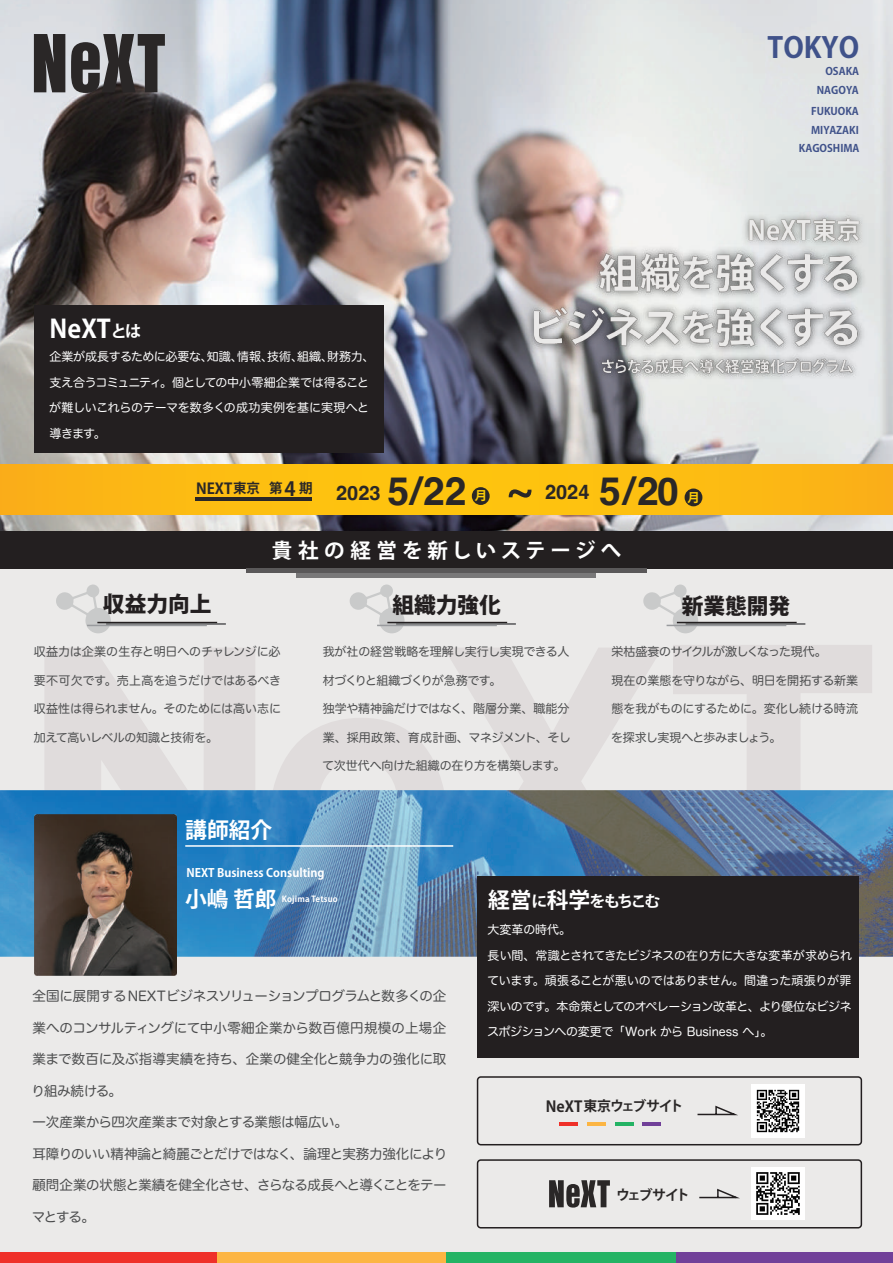
<style>
.page{position:relative;width:893px;height:1263px;background:#ebeae9}
.page>*{position:absolute;margin:0;border:0;box-sizing:border-box;transform-origin:0 0}
.t1{font:700 28.5px "Koz Go Pr 6 N";color:#40528a}
.t2{font:700 25.2px "Koz Go Pr 6 N";color:#fff}
.t3{font:800 21.75px "Koz Go Pr 6 N";color:#231f20}
.t4{font:700 21.75px "Koz Go Pr 6 N";color:#fff}
.t5{font:700 21.6px "Koz Go Pr 6 N";color:#fff}
.t6{font:700 20.55px "Koz Go Pr 6 N";letter-spacing:.24em;color:#fff}
.t7{font:700 19.95px "Helvetica";color:#2a2727}
.t8{font:700 15.75px "Koz Go Pr 6 N";letter-spacing:-.13em;color:#fff}
.t9{font:700 15px "Koz Go Pr 6 N";color:#2a2727}
.t10{font:700 13.95px "Koz Go Pr 6 N";letter-spacing:-.08em;color:#2a2727}
.t11{font:700 13.95px "Koz Go Pr 6 N";letter-spacing:-.125em;color:#2a2727}
.t12{font:13.5px "Hira Maru Pro W4";letter-spacing:-.02em;color:#4b4c4d}
.t13{font:13.5px "Hira Maru Pro W4";letter-spacing:-.04em;color:#4b4c4d}
.t14{font:13.5px "Hira Maru Pro W4";letter-spacing:.01em;color:#4b4c4d}
.t15{font:700 12.3px "Koz Go Pr 6 N";color:#fecd08}
.t16{font:12px/25.5px "Hira Maru Pro W4";letter-spacing:-.02em;color:#fff}
.t17{font:12px "Hira Maru Pro W4";letter-spacing:-.025em;color:#4b4c4d}
.t18{font:12px "Hira Maru Pro W4";letter-spacing:-.045em;color:#4b4c4d}
.t19{font:12px "Hira Maru Pro W4";letter-spacing:-.055em;color:#4b4c4d}
.t20{font:12px "Hira Maru Pro W4";letter-spacing:-.05em;color:#4b4c4d}
.t21{font:700 11.7px "Koz Go Pr 6 N";color:#fff}
.t22{font:700 10.5px/18.9px "Koz Go Pr 6 N";color:#40528a;text-align:right}
.t23{font:700 8.4px "Koz Go Pr 6 N";letter-spacing:.025em;color:#fff}
.s1{font-size:16.2px}
.s2{font-size:13.5px}
.s3{font-size:19.5px}
.s4{font-family:"Helvetica";font-size:19.95px}
.s5{font-family:"Helvetica";font-size:39px}
.s6{font-size:39px}
.s7{font-size:21.75px}
.s8{font-size:15.15px}
</style>
<div class="page">
<svg style="left:44px;top:648px;width:211px;height:143px;fill:#e0dcdc"></svg>
<svg style="left:269px;top:718px;width:168px;height:73px"></svg>
<svg style="left:437px;top:648px;width:230px;height:143px"></svg>
<svg style="left:673px;top:645px;width:199px;height:146px;fill:#e0dcdc"></svg>
<img style="left:0;top:791px;width:893px;height:165px">
<div style="left:477px;top:877px;width:382px;height:181px;background:#231f20"></div>
<img style="left:0;top:0;width:893px;height:531px">
<div style="left:34px;top:306px;width:349px;height:147px;background:#231f20"></div>
<div style="left:0;top:1252px;width:217px;height:11px;background:#ef3029"></div>
<div style="left:217px;top:1252px;width:229px;height:11px;background:#fcb543"></div>
<div style="left:446px;top:1252px;width:230px;height:11px;background:#24b364"></div>
<div style="left:676px;top:1252px;width:217px;height:11px;background:#714099"></div>
<svg style="left:34px;top:34px;width:31px;height:58px;background:#393737"></svg>
<svg style="left:71px;top:34px;width:94px;height:59px;background:#646365"></svg>
<img style="left:522px;top:208px;width:348px;height:175px">
<svg style="left:56px;top:584px;width:55px;height:49px"></svg>
<svg style="left:349px;top:584px;width:55px;height:49px"></svg>
<svg style="left:643px;top:584px;width:55px;height:49px"></svg>
<hr style="left:97px;top:622px;width:120px;height:1px;background:#231f20">
<hr style="left:106px;top:623px;width:120px;height:2px;background:#545557">
<hr style="left:87px;top:625px;width:120px;height:1px;background:#999b9e">
<hr style="left:387px;top:622px;width:120px;height:1px;background:#231f20">
<hr style="left:396px;top:623px;width:120px;height:2px;background:#545557">
<hr style="left:377px;top:625px;width:120px;height:1px;background:#999b9e">
<hr style="left:677px;top:622px;width:120px;height:1px;background:#231f20">
<hr style="left:686px;top:623px;width:119px;height:2px;background:#545557">
<hr style="left:667px;top:625px;width:119px;height:1px;background:#999b9e">
<div style="left:0;top:531px;width:893px;height:37px;background:#231f20"></div>
<div style="left:0;top:465px;width:893px;height:50px;background:linear-gradient(to right,#fab913,#fdbc12)"></div>
<div style="left:685px;top:488px;width:17px;height:18px;background:#2a2727;border-radius:50%"></div>
<div style="left:472px;top:487px;width:18px;height:18px;background:#2a2727;border-radius:50%"></div>
<svg style="left:509px;top:489px;width:23px;height:9px"></svg>
<hr style="left:196px;top:498px;width:116px;height:3px;background:#2a2727">
<img style="left:34px;top:815px;width:142px;height:160px">
<hr style="left:185px;top:845px;width:268px;height:2px;background:#fff">
<div style="left:477px;top:1076px;width:385px;height:69px;border:2px solid #231f20;border-radius:3px"></div>
<svg style="left:697px;top:1105px;width:41px;height:11px"></svg>
<img style="left:752px;top:1084px;width:52px;height:53px">
<hr style="left:559px;top:1123px;width:19px;height:3px;background:#ef3029">
<hr style="left:587px;top:1123px;width:19px;height:3px;background:#fcb543">
<hr style="left:615px;top:1123px;width:18px;height:3px;background:#24b364">
<hr style="left:642px;top:1123px;width:19px;height:3px;background:#714099">
<div style="left:477px;top:1159px;width:385px;height:69px;border:2px solid #231f20;border-radius:3px"></div>
<svg style="left:699px;top:1188px;width:41px;height:11px"></svg>
<img style="left:752px;top:1167px;width:52px;height:53px">
<svg style="left:549px;top:1180px;width:61px;height:27px"></svg>
<div style="left:246px;top:568px;width:401px;height:5px;background:#5a5859"></div>
<hr style="left:297px;top:573px;width:299px;height:4px;background:#797879">
<h2 class="t2" style="left:50px;top:314px;width:93px">NeXT<span class="s1">とは</span></h2>
<p class="t16" style="left:49px;top:343px;width:327px">企業が成長するために必要な、知識、情報、技術、組織、財務力、支え合うコミュニティ。個としての中小零細企業では得ることが難しいこれらのテーマを数多くの成功実例を基に実現へと導きます。</p>
<p class="t9" style="left:196px;top:480px;width:272px">NEXT<span class="s2">東京 第</span><span class="s3">4</span> <span class="s2">期</span> <span class="s4">2023</span> <span class="s5">5/22</span></p>
<p class="t15" style="left:475px;top:489px;width:14px">月</p>
<h3 class="t7" style="left:545px;top:480px;width:135px">2024 <span class="s6">5/20</span></h3>
<p class="t15" style="left:687px;top:490px;width:14px">月</p>
<h3 class="t6" style="left:272px;top:539px;width:351px">貴社の経営を新しいステージへ</h3>
<h1 class="t1" style="left:768px;top:31px;width:93px">TOKYO</h1>
<p class="t22" style="left:817px;top:62px;width:44px">OSAKA<br>NAGOYA</p>
<p class="t22" style="left:811px;top:101px;width:49px">FUKUOKA</p>
<p class="t22" style="left:799px;top:138px;width:62px">KAGOSHIMA</p>
<p class="t22" style="left:811px;top:121px;width:49px">MIYAZAKI</p>
<h3 class="t3" style="left:103px;top:592px;width:110px">収益力向上</h3>
<p class="t17" style="left:34px;top:641px;width:248px">収益力は企業の生存と明日へのチャレンジに必</p>
<p class="t17" style="left:34px;top:670px;width:249px">要不可欠です。売上高を追うだけではあるべき</p>
<p class="t17" style="left:34px;top:698px;width:249px">収益性は得られません。そのためには高い志に</p>
<p class="t17" style="left:34px;top:727px;width:186px">加えて高いレベルの知識と技術を。</p>
<h3 class="t3" style="left:392px;top:593px;width:110px">組織力強化</h3>
<h3 class="t3" style="left:682px;top:594px;width:110px">新業態開発</h3>
<p class="t17" style="left:323px;top:641px;width:248px">我が社の経営戦略を理解し実行し実現できる人</p>
<p class="t19" style="left:323px;top:670px;width:180px">材づくりと組織づくりが急務です。</p>
<p class="t17" style="left:323px;top:698px;width:248px">独学や精神論だけではなく、階層分業、職能分</p>
<p class="t17" style="left:323px;top:727px;width:250px">業、採用政策、育成計画、マネジメント、そし</p>
<p class="t17" style="left:322px;top:755px;width:245px">て次世代へ向けた組織の在り方を構築します。</p>
<p class="t18" style="left:611px;top:641px;width:217px">栄枯盛衰のサイクルが激しくなった現代。</p>
<p class="t17" style="left:611px;top:670px;width:248px">現在の業態を守りながら、明日を開拓する新業</p>
<p class="t17" style="left:611px;top:698px;width:248px">態を我がものにするために。変化し続ける時流</p>
<p class="t20" style="left:611px;top:727px;width:172px">を探求し実現へと歩みましょう。</p>
<h3 class="t4" style="left:185px;top:818px;width:89px">講師紹介</h3>
<p class="t21" style="left:186px;top:866px;width:140px">NEXT Business Consulting</p>
<h3 class="t5" style="left:185px;top:887px;width:93px">小嶋 哲郎</h3>
<p class="t23" style="left:282px;top:894px;width:58px">Kojima Tetsuo</p>
<p class="t12" style="left:32px;top:984px;width:415px">全国に展開するNEXTビジネスソリューションプログラムと数多くの企</p>
<p class="t14" style="left:32px;top:1016px;width:415px">業へのコンサルティングにて中小零細企業から数百億円規模の上場企</p>
<p class="t12" style="left:32px;top:1047px;width:415px">業まで数百に及ぶ指導実績を持ち、企業の健全化と競争力の強化に取</p>
<p class="t12" style="left:32px;top:1079px;width:92px">り組み続ける。</p>
<p class="t12" style="left:32px;top:1110px;width:317px">一次産業から四次産業まで対象とする業態は幅広い。</p>
<p class="t12" style="left:32px;top:1142px;width:416px">耳障りのいい精神論と綺麗ごとだけではなく、論理と実務力強化により</p>
<p class="t13" style="left:32px;top:1173px;width:416px">顧問企業の状態と業績を健全化させ、さらなる成長へと導くことをテー</p>
<p class="t12" style="left:32px;top:1205px;width:65px">マとする。</p>
<h3 class="t8" style="left:488px;top:892px;width:174px"><span class="s7">経営</span>に<span class="s7">科学</span>をもちこむ</h3>
<p class="t16" style="left:487px;top:916px;width:366px">大変革の時代。<br>長い間、常識とされてきたビジネスの在り方に大きな変革が求められています。頑張ることが悪いのではありません。間違った頑張りが罪深いのです。本命策としてのオペレーション改革と、より優位なビジネスポジションへの変更で「Work から Business へ」。</p>
<p class="t10" style="left:546px;top:1098px;width:139px"><span class="s8">NeXT</span>東京ウェブサイト</p>
<p class="t11" style="left:616px;top:1187px;width:75px">ウェブサイト</p>
</div>
